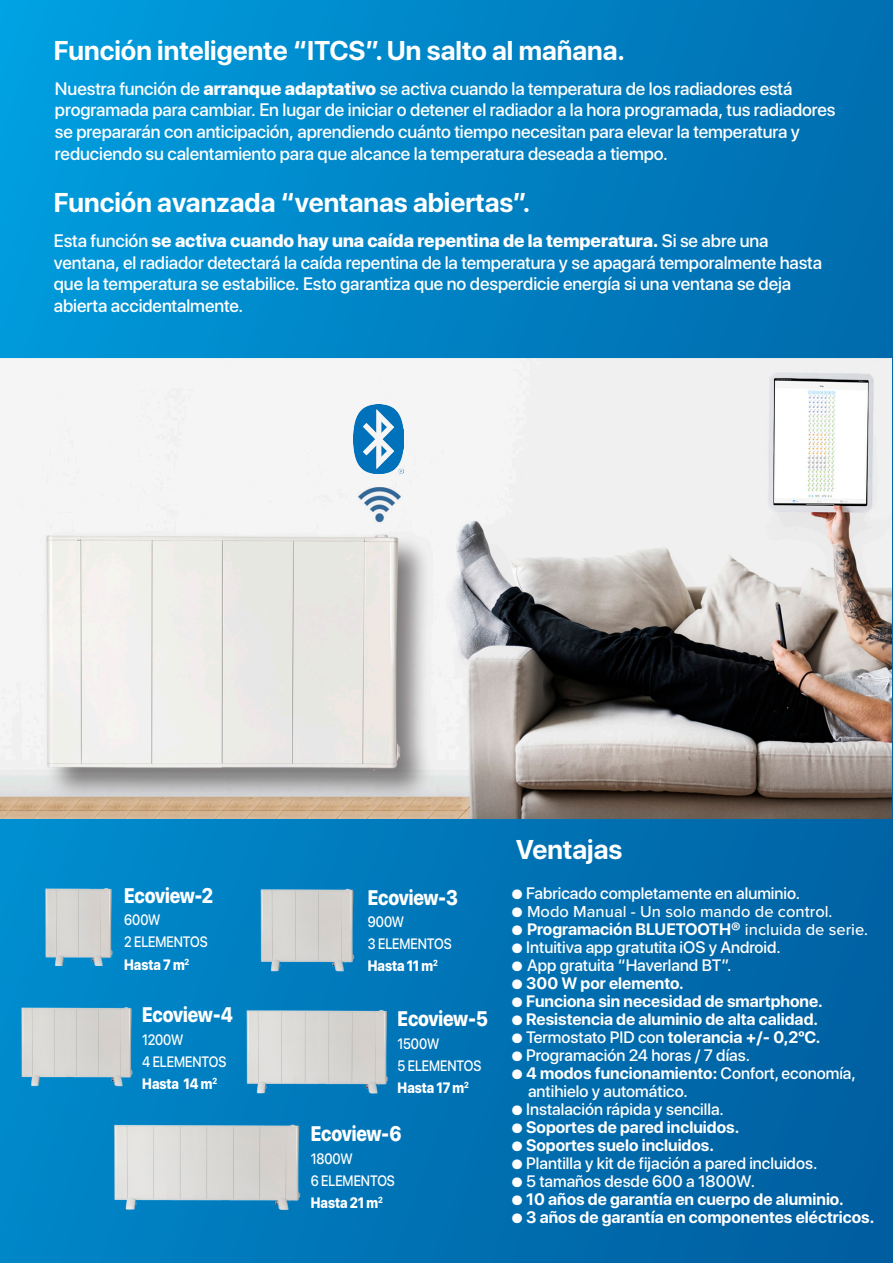
<style>
.page{position:relative;width:893px;height:1263px;background:#fff}
.page>*{position:absolute;margin:0;border:0;box-sizing:border-box;transform-origin:0 0}
.t1{font:700 27px "SF Pro Display";color:#fff}
.t2{font:800 21px "SF Pro Display";letter-spacing:-.01em;color:#fff;scale:.87 1}
.t3{font:500 18px/21.6px "SF Pro Display";letter-spacing:-.005em;color:#fff}
.t4{font:700 16.5px "SF Pro Display";color:#fff}
.t5{font:500 16.5px/18px "SF Pro Display";color:#fff}
.t6{font:500 16.5px "Proxima Nova";color:#fff}
.t7{font:500 15px "SF Pro Display";letter-spacing:-.005em;color:#fff;scale:.87 1}
.t8{font:800 15px "SF Pro Display";letter-spacing:-.005em;color:#fff;scale:.87 1}
.s1{font-weight:800}
.s2{font-family:"Proxima Nova"}
.s3{font-family:"Proxima Nova";font-weight:500}
.s4{font-weight:500}
.s5{font-weight:700}
</style>
<div class="page">
<div style="left:0;top:0;width:893px;height:1263px;background:linear-gradient(to right,#0296d7,#0164a5)"></div>
<img style="left:0;top:359px;width:892px;height:459px">
<img style="left:35px;top:874px;width:85px;height:91px">
<img style="left:250px;top:874px;width:113px;height:105px">
<img style="left:11px;top:994px;width:125px;height:105px">
<img style="left:237px;top:996px;width:152px;height:99px">
<img style="left:103px;top:1109px;width:206px;height:112px">
<img style="left:353px;top:404px;width:51px;height:69px">
<p class="t1" style="left:54px;top:31px;width:573px">Función inteligente “ITCS”. Un salto al mañana.</p>
<p class="t3" style="left:55px;top:77px;width:782px">Nuestra función de <span class="s1">arranque adaptativo</span> se activa cuando la temperatura de los radiadores está programada para cambiar. En lugar de iniciar o detener el radiador a la hora programada, tus radiadores se prepararán con anticipación, aprendiendo cuánto tiempo necesitan para elevar la temperatura y reduciendo su calentamiento para que alcance la temperatura deseada a tiempo.</p>
<p class="t1" style="left:54px;top:183px;width:478px">Función avanzada “ventanas abiertas”.</p>
<p class="t3" style="left:54px;top:229px;width:770px">Esta función <span class="s1">se activa cuando hay una caída repentina de la temperatura.</span> Si se abre una ventana, el radiador detectará la caída repentina de la temperatura y se apagará temporalmente hasta que la temperatura se estabilice. Esto garantiza que no desperdicie energía si una ventana se deja abierta accidentalmente.</p>
<p class="t2" style="left:124px;top:880px;width:104px">Ecoview-2</p>
<p class="t7" style="left:124px;top:909px;width:43px">600W</p>
<p class="t7" style="left:124px;top:931px;width:98px">2 ELEMENTOS</p>
<p class="t8" style="left:124px;top:953px;width:76px">Hasta 7 m<sup>2</sup></p>
<p class="t2" style="left:142px;top:1000px;width:106px">Ecoview-4</p>
<p class="t7" style="left:142px;top:1028px;width:49px">1200W</p>
<p class="t7" style="left:142px;top:1051px;width:98px">4 ELEMENTOS</p>
<p class="t8" style="left:142px;top:1073px;width:88px">Hasta 14 m<sup>2</sup></p>
<p class="t2" style="left:368px;top:882px;width:105px">Ecoview-3</p>
<p class="t7" style="left:368px;top:911px;width:43px">900W</p>
<p class="t7" style="left:368px;top:933px;width:98px">3 ELEMENTOS</p>
<p class="t8" style="left:368px;top:955px;width:82px">Hasta 11 m<sup>2</sup></p>
<p class="t2" style="left:398px;top:1004px;width:105px">Ecoview-5</p>
<p class="t7" style="left:398px;top:1032px;width:49px">1500W</p>
<p class="t7" style="left:398px;top:1055px;width:98px">5 ELEMENTOS</p>
<p class="t8" style="left:398px;top:1077px;width:83px">Hasta 17 m<sup>2</sup></p>
<p class="t2" style="left:311px;top:1119px;width:106px">Ecoview-6</p>
<p class="t7" style="left:311px;top:1147px;width:50px">1800W</p>
<p class="t7" style="left:311px;top:1170px;width:98px">6 ELEMENTOS</p>
<p class="t8" style="left:311px;top:1192px;width:84px">Hasta 21 m<sup>2</sup></p>
<p class="t1" style="left:516px;top:830px;width:108px">Ventajas</p>
<p class="t5" style="left:511px;top:884px;width:290px"><span class="s2">●</span> Fabricado completamente en aluminio.</p>
<p class="t6" style="left:511px;top:902px;width:323px">● Modo Manual - Un solo mando de control.</p>
<p class="t4" style="left:511px;top:918px;width:358px"><span class="s3">●</span> Programación BLUETOOTH® <span class="s3">incluida de serie.</span></p>
<p class="t5" style="left:511px;top:938px;width:271px"><span class="s2">●</span> Intuitiva app gratutita iOS y Android.</p>
<p class="t5" style="left:511px;top:956px;width:222px"><span class="s2">●</span> App gratuita “Haverland BT”.</p>
<p class="t4" style="left:511px;top:972px;width:174px"><span class="s3">●</span> 300 W por elemento.</p>
<p class="t4" style="left:511px;top:990px;width:313px"><span class="s3">●</span> Funciona sin necesidad de smartphone.</p>
<p class="t4" style="left:511px;top:1008px;width:308px"><span class="s3">●</span> Resistencia de aluminio de alta calidad.</p>
<p class="t4" style="left:511px;top:1026px;width:311px"><span class="s3">●</span> <span class="s4">Termostato PID con</span> tolerancia +/- 0,2ºC.</p>
<p class="t5" style="left:511px;top:1046px;width:240px"><span class="s2">●</span> Programación 24 horas / 7 días.</p>
<p class="t5" style="left:528px;top:1064px;width:329px;text-indent:-17px"><span class="s2">●</span> <span class="s5">4 modos funcionamiento:</span> Confort, economía, antihielo y automático.</p>
<p class="t5" style="left:511px;top:1100px;width:214px"><span class="s2">●</span> Instalación rápida y sencilla.</p>
<p class="t4" style="left:511px;top:1116px;width:229px"><span class="s3">●</span> Soportes de pared incluidos.</p>
<p class="t4" style="left:511px;top:1134px;width:204px"><span class="s3">●</span> Soportes suelo incluidos.</p>
<p class="t5" style="left:511px;top:1154px;width:307px"><span class="s2">●</span> Plantilla y kit de fijación a pared incluidos.</p>
<p class="t5" style="left:511px;top:1172px;width:245px"><span class="s2">●</span> 5 tamaños desde 600 a 1800W.</p>
<p class="t4" style="left:511px;top:1188px;width:334px"><span class="s3">●</span> 10 años de garantía en cuerpo de aluminio.</p>
<p class="t4" style="left:511px;top:1206px;width:365px"><span class="s3">●</span> 3 años de garantía en componentes eléctricos.</p>
</div>
